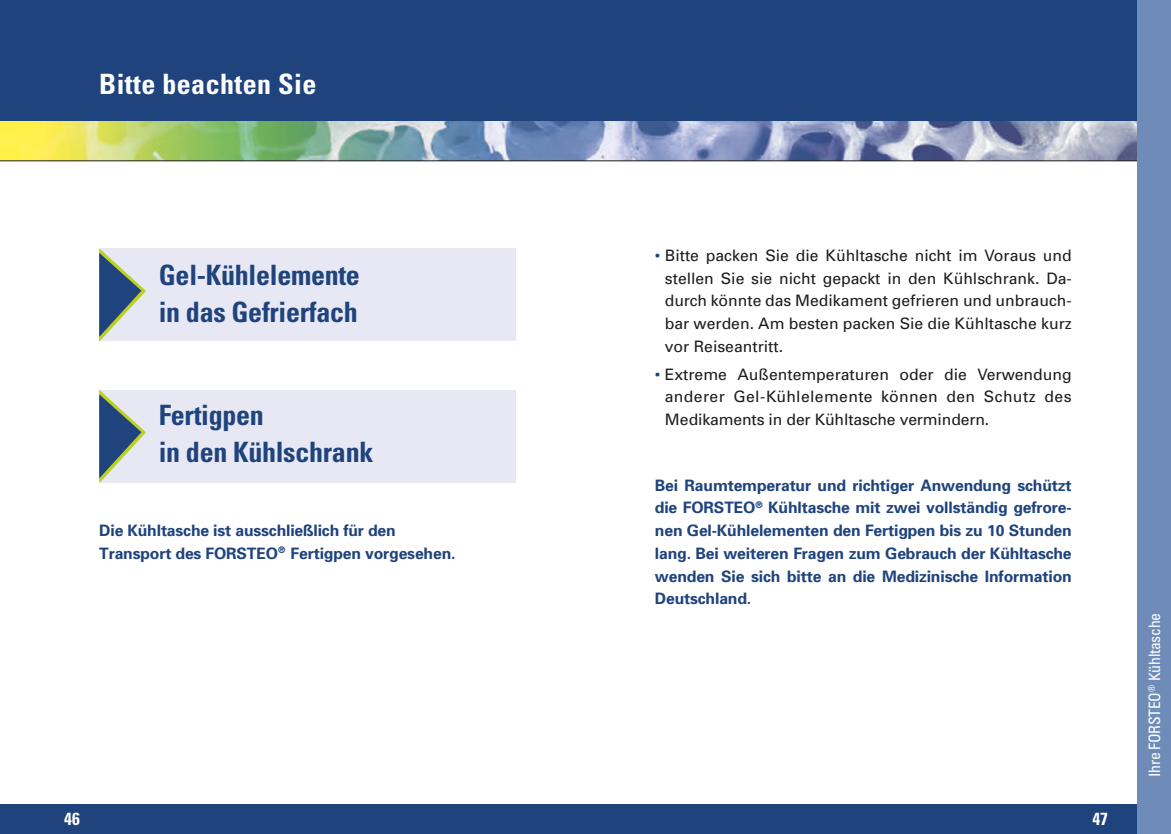
<style>
.page{position:relative;width:1171px;height:834px;background:#fff}
.page>*{position:absolute;margin:0;border:0;box-sizing:border-box;transform-origin:0 0}
.t1{font:700 condensed 28px/36.8px "Univers";letter-spacing:-.01em;color:#1f437c}
.t2{font:700 condensed 28px "Univers";letter-spacing:.015em;color:#fff}
.t3{font:700 condensed 17.5px "Univers";color:#fff}
.t4{font:700 15.75px/22.8px "Univers";letter-spacing:-.01em;color:#1f437c;text-align:justify}
.t5{font:15.75px/22.8px "Univers";color:#1d1d1b;text-align:justify}
.t6{font:condensed 15.75px "Univers";letter-spacing:-.02em;color:#fff}
.s1{color:#1f437c}
</style>
<div class="page">
<div style="left:0;top:804px;width:1171px;height:29px;background:#1f437c"></div>
<div style="left:0;top:0;width:1171px;height:122px;background:#1f437c"></div>
<img style="left:0;top:122px;width:1137px;height:38px">
<div style="left:1137px;top:0;width:34px;height:833px;background:#6e8cb7"></div>
<hr style="left:0;top:160px;width:1137px;height:1px;background:#1d1d1b">
<div style="left:99px;top:248px;width:417px;height:93px;background:#e7e8f3"></div>
<svg style="left:99px;top:248px;width:47px;height:94px"></svg>
<div style="left:99px;top:389px;width:417px;height:93px;background:#e7e8f3"></div>
<svg style="left:99px;top:389px;width:47px;height:94px"></svg>
<h1 class="t2" style="left:99px;top:67px;width:219px">Bitte beachten Sie</h1>
<h1 class="t1" style="left:159px;top:256px;width:203px">Gel-Kühlelemente in das Gefrierfach</h1>
<h1 class="t1" style="left:159px;top:396px;width:216px">Fertigpen<br>in den Kühlschrank</h1>
<p class="t4" style="left:99px;top:518px;width:358px">Die Kühltasche ist ausschließlich für den<br>Transport des FORSTEO<sup>®</sup> Fertigpen vorgesehen.</p>
<p class="t5" style="left:665px;top:244px;width:408px;text-indent:-10px"><span class="s1">•</span> Bitte packen Sie die Kühltasche nicht im Voraus und stellen Sie sie nicht gepackt in den Kühlschrank. Da&shy;durch könnte das Medikament gefrieren und unbrauch&shy;bar werden. Am besten packen Sie die Kühltasche kurz vor Reiseantritt.</p>
<p class="t5" style="left:665px;top:362px;width:408px;text-indent:-10px"><span class="s1">•</span> Extreme Außentemperaturen oder die Verwendung anderer Gel-Kühlelemente können den Schutz des Medikaments in der Kühltasche vermindern.</p>
<p class="t4" style="left:655px;top:473px;width:418px">Bei Raumtemperatur und richtiger Anwendung schützt die FORSTEO<sup>®</sup> Kühltasche mit zwei vollständig gefrore&shy;nen Gel-Kühlelementen den Fertigpen bis zu 10 Stunden lang. Bei weiteren Fragen zum Gebrauch der Kühltasche wenden Sie sich bitte an die Medizinische Information Deutschland.</p>
<p class="t3" style="left:64px;top:807px;width:17px">46</p>
<p class="t3" style="left:1092px;top:807px;width:17px">47</p>
<p class="t6" style="left:1144px;top:776px;width:165px;rotate:-90deg">Ihre FORSTEO<sup>®</sup> Kühltasche</p>
</div>
